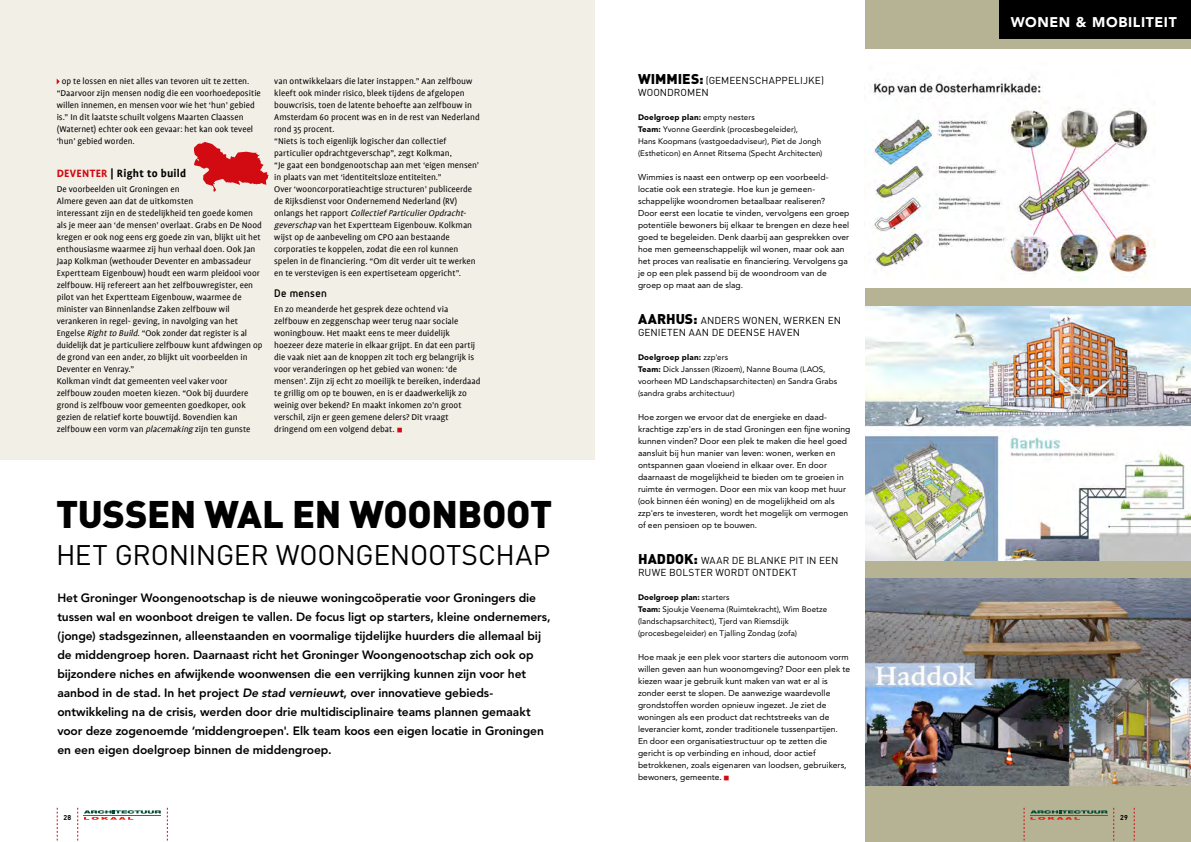
<style>
.page{position:relative;width:1191px;height:842px;background:#fff}
.page>*{position:absolute;margin:0;border:0;box-sizing:border-box;transform-origin:0 0}
.t1{font:900 38px "DIN";letter-spacing:-.01em;color:#000}
.t2{font:28px "DIN";letter-spacing:-.01em;color:#000}
.t3{font:900 14px "Avenir";letter-spacing:.045em;color:#fff}
.t4{font:800 12px/19px "Avenir";letter-spacing:-.005em;color:#000}
.t5{font:700 12px "Profile";letter-spacing:.02em;color:#000}
.t6{font:700 11px "Netto OT";letter-spacing:.03em;color:#000}
.t7{font:10px/12px "DIN";letter-spacing:.005em;color:#000}
.t8{font:9.5px/12px "Profile";color:#000}
.t9{font:8.5px/12px "Avenir";letter-spacing:.005em;color:#000}
.t10{font:8px/12px "Avenir";letter-spacing:.005em;color:#000}
.t11{font:700 7px "DIN";color:#000}
.s1{color:#d20a11}
.s2{font-style:italic}
.s3{font-weight:900;font-size:14px}
.s4{font-weight:900}
.s5{font-family:"Profile";font-size:9.5px}
</style>
<div class="page">
<div style="left:865px;top:0;width:326px;height:842px;background:#b6b394"></div>
<svg style="left:1023px;top:808px;width:1px;height:33px"></svg>
<svg style="left:1113px;top:808px;width:1px;height:33px"></svg>
<svg style="left:1134px;top:808px;width:1px;height:33px"></svg>
<svg style="left:1030px;top:810px;width:77px;height:10px"></svg>
<div style="left:0;top:0;width:594px;height:459px;background:#f2efe7"></div>
<svg style="left:194px;top:142px;width:74px;height:50px"></svg>
<div style="left:862px;top:49px;width:329px;height:239px;background:#fff"></div>
<img style="left:864px;top:79px;width:291px;height:201px">
<img style="left:865px;top:307px;width:326px;height:253px">
<img style="left:865px;top:578px;width:326px;height:207px">
<div style="left:999px;top:0;width:192px;height:38px;background:#000"></div>
<svg style="left:57px;top:808px;width:1px;height:33px"></svg>
<svg style="left:77px;top:808px;width:1px;height:33px"></svg>
<svg style="left:167px;top:808px;width:1px;height:33px"></svg>
<svg style="left:84px;top:810px;width:77px;height:10px"></svg>
<p class="t8" style="left:57px;top:75px;width:206px;text-indent:5px">op te lossen en niet alles van tevoren uit te zetten. “Daarvoor zijn mensen nodig die een voorhoedepositie willen innemen, en mensen voor wie het ‘hun’ gebied is.” In dit laatste schuilt volgens Maarten Claassen (Waternet) echter ook een gevaar: het kan ook teveel ‘hun’ gebied worden.</p>
<p class="t5" style="left:57px;top:167px;width:131px"><span class="s1">DEVENTER</span> | Right to build</p>
<p class="t8" style="left:57px;top:183px;width:207px">De voorbeelden uit Groningen en<br>Almere geven aan dat de uitkomsten<br>interessant zijn en de stedelijkheid ten goede komen als je meer aan ‘de mensen’ overlaat. Grabs en De Nood kregen er ook nog eens erg goede zin van, blijkt uit het enthousiasme waarmee zij hun verhaal doen. Ook Jan Jaap Kolkman (wethouder Deventer en ambassadeur Expertteam Eigenbouw) houdt een warm pleidooi voor zelfbouw. Hij refereert aan het zelfbouwregister, een pilot van het Expertteam Eigenbouw, waarmee de minister van Binnenlandse Zaken zelfbouw wil verankeren in regel-- geving, in navolging van het Engelse <span class="s2">Rightto Build</span>. “Ook zonder dat register is al duidelijk dat je particuliere zelfbouw kunt afdwingen op de grond van een ander, zo blijkt uit voorbeelden in Deventer en Venray.”<br>Kolkman vindt dat gemeenten veel vaker voor zelfbouw zouden moeten kiezen. “Ook bij duurdere grond is zelfbouw voor gemeenten goedkoper, ook gezien de relatief korte bouwtijd. Bovendien kan zelfbouw een vorm van <span class="s2">placemaking</span> zijn ten gunste</p>
<p class="t8" style="left:274px;top:75px;width:207px">van ontwikkelaars die later instappen.” Aan zelfbouw kleeft ook minder risico, bleek tijdens de afgelopen bouwcrisis, toen de latente behoefte aan zelfbouw in Amsterdam 60 procent was en in de rest van Nederland rond 35 procent.<br>“Niets is toch eigenlijk logischer dan collectief particulier opdrachtgeverschap”, zegt Kolkman,<br>“Je gaat een bondgenootschap aan met ‘eigen mensen’ in plaats van met ‘identiteitsloze entiteiten.”<br>Over ‘wooncorporatieachtige structuren’ publiceerde de Rijksdienst voor Ondernemend Nederland (RV)<br>o n l a n g s h e t r a p p o r t <span class="s2">CollectiefParticulierOpdracht&shy;geverschap</span> van het Expertteam Eigenbouw. Kolkman wijst op de aanbeveling om CPO aan bestaande corporaties te koppelen, zodat die een rol kunnen spelen in de financiering. “Om dit verder uit te werken en te verstevigen is een expertiseteam opgericht”.</p>
<p class="t6" style="left:274px;top:286px;width:54px">De mensen</p>
<p class="t8" style="left:274px;top:303px;width:208px">En zo meanderde het gesprek deze ochtend via zelfbouw en zeggenschap weer terug naar sociale woningbouw. Het maakt eens te meer duidelijk hoezeer deze materie in elkaar grijpt. En dat een partij die vaak niet aan de knoppen zit toch erg belangrijk is voor veranderingen op het gebied van wonen: ‘de mensen’. Zijn zij echt zo moeilijk te bereiken, inderdaad te grillig om op te bouwen, en is er daadwerkelijk zo weinig over bekend? En maakt inkomen zo’n groot verschil, zijn er geen gemene delers? Dit vraagt dringend om een volgend debat. <span class="s1">■</span></p>
<h1 class="t1" style="left:56px;top:489px;width:498px">TUSSEN WAL EN WOONBOOT</h1>
<h2 class="t2" style="left:56px;top:537px;width:496px">HET GRONINGER WOONGENOOTSCHAP</h2>
<p class="t4" style="left:57px;top:588px;width:495px">Het Groninger Woongenootschap is de nieuwe woningcoöperatie voor Groningers die tussen wal en woonboot dreigen te vallen. De focus ligt op starters, kleine ondernemers, (jonge) stadsgezinnen, alleenstaanden en voormalige tijdelijke huurders die allemaal bij de middengroep horen. Daarnaast richt het Groninger Woongenootschap zich ook op bijzondere niches en afwijkende woonwensen die een verrijking kunnen zijn voor het aanbod in de stad. In het project <span class="s2">De stad vernieuwt</span>, over innovatieve gebieds&shy;ontwikkeling na de crisis, werden door drie multidisciplinaire teams plannen gemaakt voor deze zogenoemde ‘middengroepen'. Elk team koos een eigen locatie in Groningen en een eigen doelgroep binnen de middengroep.</p>
<p class="t11" style="left:64px;top:812px;width:9px">28</p>
<p class="t7" style="left:638px;top:74px;width:187px"><span class="s3">WIMMIES:</span> (GEMEENSCHAPPELIJKE)<br>WOONDROMEN</p>
<p class="t10" style="left:638px;top:111px;width:186px"><span class="s4">Doelgroep plan:</span> empty nesters<br><span class="s4">Team:</span> Yvonne Geerdink (procesbegeleider),<br>Hans Koopmans (vastgoedadviseur), Piet de Jongh (Estheticon) en Annet Ritsema (Specht Architecten)</p>
<p class="t9" style="left:638px;top:171px;width:213px">Wimmies is naast een ontwerp op een voorbeeld&shy;locatie ook een strategie. Hoe kun je gemeen&shy;schappelijke woondromen betaalbaar realiseren?<br>Door eerst een locatie te vinden, vervolgens een groep potentiële bewoners bij elkaar te brengen en deze heel goed te begeleiden. Denk daarbij aan gesprekken over hoe men gemeenschappelijk wil wonen, maar ook aan het proces van realisatie en financiering. Vervolgens ga je op een plek passend bij de woondroom van de groep op maat aan de slag.</p>
<p class="t7" style="left:638px;top:314px;width:205px"><span class="s3">AARHUS:</span> ANDERS WONEN, WERKEN EN<br>GENIETEN AAN DE DEENSE HAVEN</p>
<p class="t10" style="left:638px;top:351px;width:201px"><span class="s4">Doelgroep plan:</span> zzp'ers<br><span class="s4">Team:</span> Dick Janssen (Rizoem), Nanne Bouma (LAOS, voorheen MD Landschapsarchitecten) en Sandra Grabs (sandra grabs architectuur)</p>
<p class="t9" style="left:638px;top:411px;width:214px">Hoe zorgen we ervoor dat de energieke en daad&shy;krachtige zzp'ers in de stad Groningen een fijne woning kunnen vinden? Door een plek te maken die heel goed aansluit bij hun manier van leven: wonen, werken en ontspannen gaan vloeiend in elkaar over. En door daarnaast de mogelijkheid te bieden om te groeien in ruimte én vermogen. Door een mix van koop met huur (ook binnen één woning) en de mogelijkheid om als zzp'ers te investeren, wordt het mogelijk om vermogen of een pensioen op te bouwen.</p>
<p class="t7" style="left:638px;top:554px;width:202px"><span class="s3">HADDOK:</span> WAAR DE BLANKE PIT IN EEN<br>RUWE BOLSTER WORDT ONTDEKT</p>
<p class="t10" style="left:638px;top:591px;width:191px"><span class="s4">Doelgroep plan:</span> starters<br><span class="s4">Team:</span> Sjoukje Veenema (Ruimtekracht), Wim Boetze (landschapsarchitect), Tjerd van Riemsdijk (procesbegeleider) en Tjalling Zondag (zofa)</p>
<p class="t9" style="left:638px;top:651px;width:214px">Hoe maak je een plek voor starters die autonoom vorm willen geven aan hun woonomgeving? Door een plek te kiezen waar je gebruik kunt maken van wat er al is zonder eerst te slopen. De aanwezige waardevolle grondstoffen worden opnieuw ingezet. Je ziet de woningen als een product dat rechtstreeks van de leverancier komt, zonder traditionele tussenpartijen.<br>En door een organisatiestructuur op te zetten die gericht is op verbinding en inhoud, door actief betrokkenen, zoals eigenaren van loodsen, gebruikers, bewoners, gemeente<span class="s5">.</span> <span class="s1">■</span></p>
<h3 class="t3" style="left:1010px;top:13px;width:167px">WONEN &amp; MOBILITEIT</h3>
<p class="t11" style="left:1120px;top:812px;width:9px">29</p>
</div>
